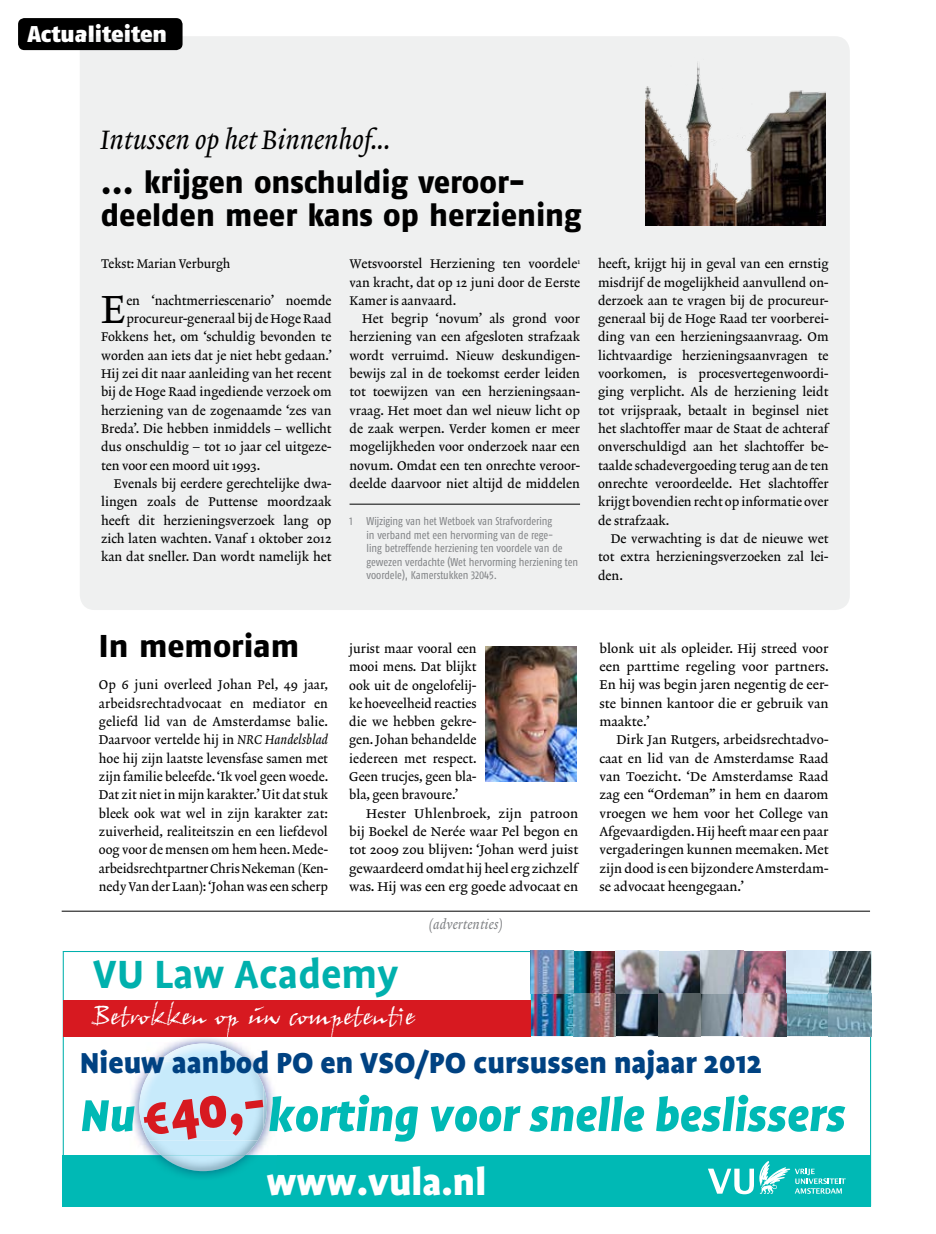
<style>
.page{position:relative;width:936px;height:1234px;background:#fff}
.page>*{position:absolute;margin:0;border:0;box-sizing:border-box;transform-origin:0 0}
.t1{font:900 60px "Profile SC";color:#d71920}
.t2{font:italic 900 51px "Profile";color:#00b9b5}
.t3{font:700 45px "Profile";color:#00b0ad}
.t4{font:900 42px "Profile";color:#fff}
.t5{font:39.75px "Lexicon No 2 Roman A Txt";color:#000}
.t6{font:900 33px "Profile";color:#004282}
.t7{font:31.5px/33.3px "Fago No Exb Lf";color:#000;scale:.96 1}
.t8{font:31.5px "Fago No Exb Lf";color:#000}
.t9{font:27px "Lexicon No 2 Italic A Txt";color:#000}
.t10{font:27px "John Handy Plain";letter-spacing:-.025em;color:#fff}
.t11{font:22.8px "Fago No Black Lf";color:#fff}
.t12{font:13.5px "Lexicon No 2 Italic A Txt";letter-spacing:.01em;color:#808285}
.t13{font:12.9px/18.3px "Lexicon No 2 Roman A Txt";color:#000;text-align:justify}
.t14{font:12.75px/18.3px "Lexicon No 2 Roman A Txt";color:#000;text-align:justify}
.t15{font:11.25px/13.5px "Fago Co Regular Lf";letter-spacing:-.005em;color:#808285}
.s1{font-family:"Lexicon No 2 Italic A Txt"}
.s2{font-weight:700}
</style>
<div class="page">
<div style="left:18px;top:18px;width:164px;height:32px;background:#000;border-radius:6px"></div>
<svg style="left:63px;top:951px;width:808px;height:203px"></svg>
<img style="left:530px;top:950px;width:341px;height:85px">
<img style="left:530px;top:950px;width:43px;height:43px">
<img style="left:573px;top:993px;width:42px;height:42px">
<div style="left:63px;top:999px;width:467px;height:36px;background:#d71920"></div>
<div style="left:63px;top:1154px;width:808px;height:51px;background:#00b9b5"></div>
<img style="left:615px;top:950px;width:43px;height:43px">
<img style="left:701px;top:950px;width:42px;height:43px">
<img style="left:786px;top:950px;width:42px;height:43px">
<img style="left:658px;top:993px;width:43px;height:42px">
<img style="left:743px;top:993px;width:43px;height:42px">
<img style="left:828px;top:993px;width:43px;height:42px">
<svg style="left:708px;top:1161px;width:137px;height:32px"></svg>
<img style="left:130px;top:1041px;width:146px;height:136px">
<img style="left:130px;top:1034px;width:146px;height:7px">
<img style="left:159px;top:1043px;width:88px;height:18px">
<img style="left:148px;top:1085px;width:119px;height:69px">
<img style="left:161px;top:1154px;width:84px;height:16px">
<img style="left:139px;top:1061px;width:124px;height:79px">
<hr style="left:62px;top:910px;width:808px;height:1px;background:#000">
<div style="left:80px;top:36px;width:769px;height:574px;background:#eff0f0;border-radius:15px"></div>
<img style="left:645px;top:63px;width:180px;height:163px">
<hr style="left:349px;top:503px;width:231px;height:1px;background:#000">
<img style="left:485px;top:646px;width:91px;height:135px">
<h3 class="t11" style="left:27px;top:20px;width:141px">Actualiteiten</h3>
<h3 class="t9" style="left:101px;top:124px;width:291px">Intussen op het Binnenhof...</h3>
<h3 class="t7" style="left:101px;top:164px;width:502px">... krijgen onschuldig veroor&shy;deelden meer kans op herziening</h3>
<p class="t14" style="left:101px;top:255px;width:131px">Tekst: Marian Verburgh</p>
<h3 class="t5" style="left:101px;top:286px;width:27px">E</h3>
<p class="t14" style="left:126px;top:292px;width:207px">en ‘nachtmerriescenario’ noemde</p>
<p class="t14" style="left:126px;top:310px;width:207px">procureur-generaal bij de Hoge Raad</p>
<p class="t14" style="left:101px;top:328px;width:232px">Fokkens het, om ‘schuldig bevonden te</p>
<p class="t14" style="left:101px;top:347px;width:232px">worden aan iets dat je niet hebt gedaan.’</p>
<p class="t14" style="left:101px;top:365px;width:232px">Hij zei dit naar aanleiding van het recent</p>
<p class="t14" style="left:101px;top:383px;width:232px">bij de Hoge Raad ingediende verzoek om</p>
<p class="t14" style="left:101px;top:401px;width:232px">herziening van de zogenaamde ‘zes van</p>
<p class="t14" style="left:101px;top:420px;width:232px">Breda’. Die hebben inmiddels – wellicht</p>
<p class="t14" style="left:101px;top:438px;width:232px">dus onschuldig – tot 10 jaar cel uitgeze-</p>
<p class="t14" style="left:101px;top:456px;width:161px">ten voor een moord uit 1993.</p>
<p class="t14" style="left:114px;top:475px;width:219px">Evenals bij eerdere gerechtelijke dwa-</p>
<p class="t14" style="left:101px;top:493px;width:232px">lingen zoals de Puttense moordzaak</p>
<p class="t14" style="left:101px;top:511px;width:232px">heeft dit herzieningsverzoek lang op</p>
<p class="t14" style="left:101px;top:530px;width:232px">zich laten wachten. Vanaf 1 oktober 2012</p>
<p class="t14" style="left:101px;top:548px;width:232px">kan dat sneller. Dan wordt namelijk het</p>
<p class="t14" style="left:349px;top:255px;width:232px">Wetsvoorstel Herziening ten voordele<sup>1 </sup>van kracht, dat op 12 juni door de Eerste Kamer is aanvaard.</p>
<p class="t14" style="left:349px;top:310px;width:232px;text-indent:13px">Het begrip ‘novum’ als grond voor herziening van een afgesloten strafzaak wordt verruimd. Nieuw deskundigen&shy;bewijs zal in de toekomst eerder leiden tot toewijzen van een herzieningsaan&shy;vraag. Het moet dan wel nieuw licht op de zaak werpen. Verder komen er meer mogelijkheden voor onderzoek naar een novum. Omdat een ten onrechte veroor&shy;deelde daarvoor niet altijd de middelen</p>
<p class="t15" style="left:366px;top:514px;width:213px;text-indent:-17px">1 Wijziging van het Wetboek van Strafvordering<br>in verband met een hervorming van de rege-<br>ling betreffende herziening ten voordele van de gewezen verdachte (Wet hervorming herziening ten voordele), Kamerstukken 32045.</p>
<p class="t14" style="left:598px;top:255px;width:232px">heeft, krijgt hij in geval van een ernstig misdrijf de mogelijkheid aanvullend on&shy;derzoek aan te vragen bij de procureur&shy;generaal bij de Hoge Raad ter voorberei&shy;ding van een herzieningsaanvraag. Om lichtvaardige herzieningsaanvragen te voorkomen, is procesvertegenwoordi&shy;ging verplicht. Als de herziening leidt tot vrijspraak, betaalt in beginsel niet het slachtoffer maar de Staat de achteraf onverschuldigd aan het slachtoffer be&shy;taalde schadevergoeding terug aan de ten onrechte veroordeelde. Het slachtoffer krijgt bovendien recht op informatie over de strafzaak.</p>
<p class="t14" style="left:598px;top:530px;width:232px;text-indent:13px">De verwachting is dat de nieuwe wet tot extra herzieningsverzoeken zal lei&shy;den.</p>
<h3 class="t8" style="left:99px;top:627px;width:202px">In memoriam</h3>
<p class="t13" style="left:99px;top:676px;width:231px">Op 6 juni overleed Johan Pel, 49 jaar, arbeidsrechtadvocaat en mediator en geliefd lid van de Amsterdamse balie.<br>Daarvoor vertelde hij in <span class="s1">NRC Handelsblad </span>hoe hij zijn laatste levensfase samen met zijn familie beleefde. ‘Ik voel geen woede.<br>Dat zit niet in mijn karakter.’ Uit dat stuk bleek ook wat wel in zijn karakter zat: zuiverheid, realiteitszin en een liefdevol oog voor de mensen om hem heen. Mede&shy;arbeidsrechtpartner Chris Nekeman (Ken&shy;nedy Van der Laan): ‘Johan was een scherp</p>
<p class="t13" style="left:349px;top:639px;width:129px">jurist maar vooral een mooi mens. Dat blijkt ook uit de ongelofelij&shy;ke hoeveelheid reacties die we hebben gekre&shy;gen. Johan behandelde iedereen met respect.<br>Geen trucjes, geen bla&shy;bla, geen bravoure.’</p>
<p class="t13" style="left:349px;top:804px;width:230px;text-indent:17px">Hester Uhlenbroek, zijn patroon bij Boekel de Nerée waar Pel begon en tot 2009 zou blijven: ‘Johan werd juist gewaardeerd omdat hij heel erg zichzelf was. Hij was een erg goede advocaat en</p>
<p class="t12" style="left:429px;top:915px;width:75px">(advertenties)</p>
<h3 class="t3" style="left:93px;top:949px;width:307px">VU Law Academy</h3>
<h3 class="t10" style="left:92px;top:998px;width:323px">Betrokken op úw competentie</h3>
<p class="t13" style="left:599px;top:639px;width:231px">blonk uit als opleider. Hij streed voor een parttime regeling voor partners.<br>En hij was begin jaren negentig de eer&shy;ste binnen kantoor die er gebruik van maakte.’</p>
<p class="t13" style="left:599px;top:731px;width:230px;text-indent:17px">Dirk Jan Rutgers, arbeidsrechtadvo&shy;caat en lid van de Amsterdamse Raad van Toezicht. ‘De Amsterdamse Raad zag een “Ordeman” in hem en daarom vroegen we hem voor het College van Afgevaardigden. Hij heeft maar een paar vergaderingen kunnen meemaken. Met zijn dood is een bijzondere Amsterdam&shy;se advocaat heengegaan.’</p>
<h3 class="t6" style="left:80px;top:1044px;width:683px">Nieuw aanbod PO en VSO/PO cursussen najaar 2012</h3>
<h1 class="t1" style="left:138px;top:1083px;width:125px;rotate:-7deg"><span class="s2">¤</span>40,-</h1>
<h2 class="t2" style="left:80px;top:1086px;width:57px">Nu</h2>
<h2 class="t2" style="left:268px;top:1086px;width:579px">korting voor snelle beslissers</h2>
<h3 class="t4" style="left:267px;top:1157px;width:221px">www.vula.nl</h3>
</div>
